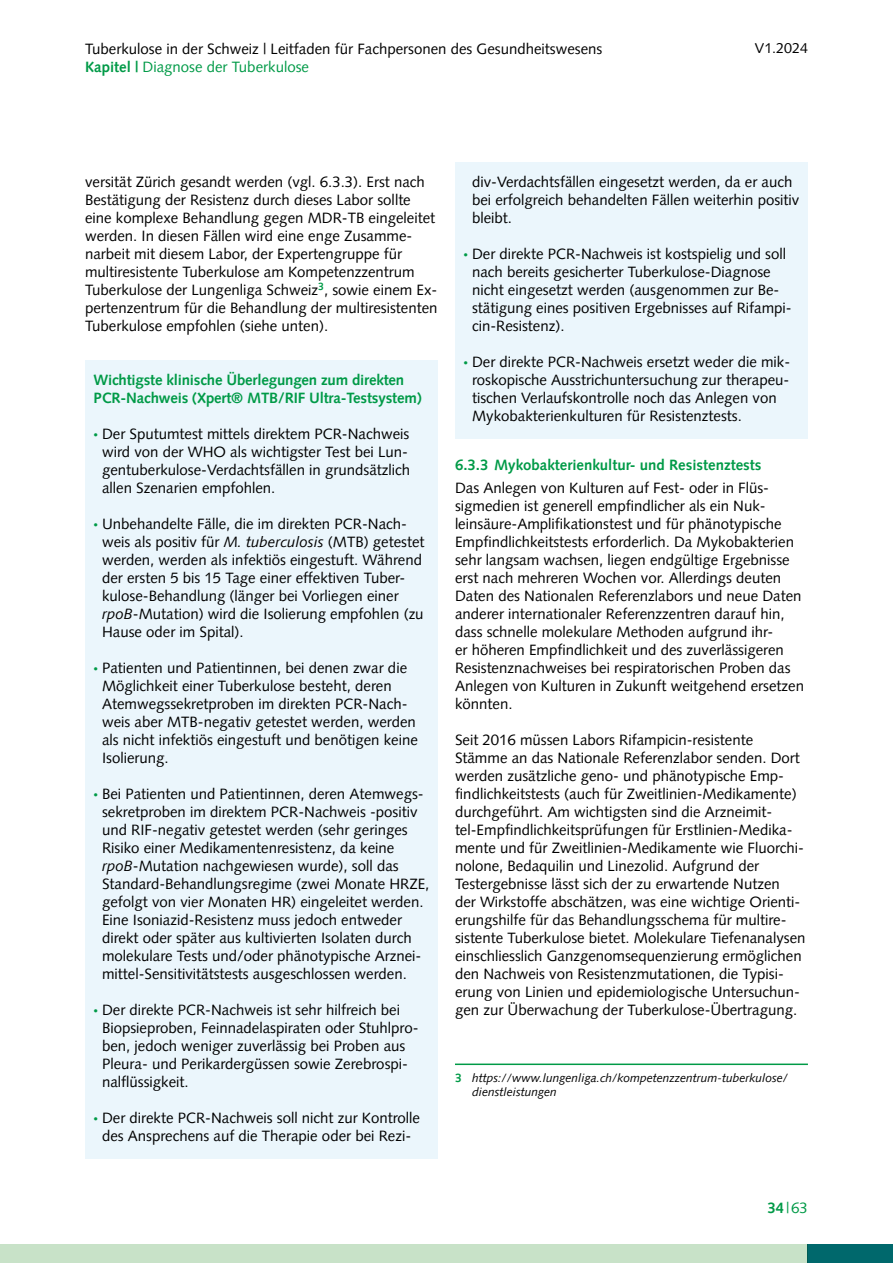
<style>
.page{position:relative;width:893px;height:1263px;background:#fff}
.page>*{position:absolute;margin:0;border:0;box-sizing:border-box;transform-origin:0 0}
.t1{font:15px/18px "Syntax LT Pro";color:#000}
.t2{font:700 15px/18px "Syntax LT Pro";letter-spacing:-.01em;color:#009a47}
.t3{font:15px "Syntax LT Pro";color:#009a47}
.t4{font:14.25px "Syntax LT Pro";color:#000}
.t5{font:italic 12px/14.4px "Syntax LT Pro";color:#000}
.s1{font-weight:700}
.s2{font-size:9.3px;color:#009a47}
.s3{font-style:italic}
.s4{font-weight:700;font-style:normal;color:#009a47}
</style>
<div class="page">
<div style="left:0;top:1245px;width:808px;height:18px;background:#c8e2c8"></div>
<div style="left:808px;top:1245px;width:85px;height:18px;background:#00686c"></div>
<div style="left:85px;top:361px;width:353px;height:60px;background:#ebf6fc"></div>
<div style="left:85px;top:415px;width:353px;height:96px;background:#ebf6fc"></div>
<div style="left:85px;top:505px;width:353px;height:150px;background:#ebf6fc"></div>
<div style="left:85px;top:649px;width:353px;height:132px;background:#ebf6fc"></div>
<div style="left:85px;top:775px;width:353px;height:222px;background:#ebf6fc"></div>
<div style="left:85px;top:991px;width:353px;height:114px;background:#ebf6fc"></div>
<div style="left:85px;top:1099px;width:353px;height:60px;background:#ebf6fc"></div>
<div style="left:455px;top:163px;width:353px;height:78px;background:#ebf6fc"></div>
<div style="left:455px;top:235px;width:353px;height:114px;background:#ebf6fc"></div>
<div style="left:455px;top:343px;width:353px;height:96px;background:#ebf6fc"></div>
<hr style="left:455px;top:1063px;width:353px;height:2px;background:#009a47">
<p class="t1" style="left:85px;top:40px;width:519px">Tuberkulose in der Schweiz | Leitfaden für Fachpersonen des Gesundheitswesens</p>
<p class="t4" style="left:755px;top:40px;width:55px">V1.2024</p>
<p class="t3" style="left:85px;top:58px;width:225px"><span class="s1">Kapitel |</span> Diagnose der Tuberkulose</p>
<p class="t1" style="left:85px;top:172px;width:354px">versität Zürich gesandt werden (vgl. 6.3.3). Erst nach Bestätigung der Resistenz durch dieses Labor sollte eine komplexe Behandlung gegen MDR-TB eingeleitet werden. In diesen Fällen wird eine enge Zusamme&shy;narbeit mit diesem Labor, der Expertengruppe für multiresistente Tuberkulose am Kompetenzzentrum Tuberkulose der Lungenliga Schweiz<sup>3</sup>, sowie einem Ex&shy;pertenzentrum für die Behandlung der multiresistenten Tuberkulose empfohlen (siehe unten).</p>
<p class="t2" style="left:94px;top:370px;width:330px">Wichtigste klinische Überlegungen zum direkten<br>PCR-Nachweis (Xpert® MTB/RIF Ultra-Testsystem)</p>
<p class="t1" style="left:102px;top:424px;width:310px;text-indent:-9px"><span class="s2">•</span> Der Sputumtest mittels direktem PCR-Nachweis wird von der WHO als wichtigster Test bei Lun&shy;gentuberkulose-Verdachtsfällen in grundsätzlich allen Szenarien empfohlen.</p>
<p class="t1" style="left:102px;top:514px;width:324px;text-indent:-9px"><span class="s2">•</span> Unbehandelte Fälle, die im direkten PCR-Nach&shy;weis als positiv für <span class="s3">M. tuberculosis</span> (MTB) getestet werden, werden als infektiös eingestuft. Während der ersten 5 bis 15 Tage einer effektiven Tuber&shy;kulose-Behandlung (länger bei Vorliegen einer <span class="s3">rpoB</span>-Mutation) wird die Isolierung empfohlen (zu Hause oder im Spital).</p>
<p class="t1" style="left:102px;top:658px;width:317px;text-indent:-9px"><span class="s2">•</span> Patienten und Patientinnen, bei denen zwar die Möglichkeit einer Tuberkulose besteht, deren Atemwegssekretproben im direkten PCR-Nach&shy;weis aber MTB-negativ getestet werden, werden als nicht infektiös eingestuft und benötigen keine Isolierung.</p>
<p class="t1" style="left:102px;top:784px;width:329px;text-indent:-9px"><span class="s2">•</span> Bei Patienten und Patientinnen, deren Atemwegs&shy;sekretproben im direktem PCR-Nachweis -positiv und RIF-negativ getestet werden (sehr geringes Risiko einer Medikamentenresistenz, da keine <span class="s3">rpoB</span>-Mutation nachgewiesen wurde), soll das Standard-Behandlungsregime (zwei Monate HRZE, gefolgt von vier Monaten HR) eingeleitet werden.<br>Eine Isoniazid-Resistenz muss jedoch entweder direkt oder später aus kultivierten Isolaten durch molekulare Tests und/oder phänotypische Arznei&shy;mittel-Sensitivitätstests ausgeschlossen werden.</p>
<p class="t1" style="left:102px;top:1000px;width:318px;text-indent:-9px"><span class="s2">•</span> Der direkte PCR-Nachweis ist sehr hilfreich bei Biopsieproben, Feinnadelaspiraten oder Stuhlpro&shy;ben, jedoch weniger zuverlässig bei Proben aus Pleura- und Perikardergüssen sowie Zerebrospi&shy;nalflüssigkeit.</p>
<p class="t1" style="left:94px;top:1108px;width:328px;text-align:center"><span class="s2">•</span> Der direkte PCR-Nachweis soll nicht zur Kontrolle des Ansprechens auf die Therapie oder bei Rezi-</p>
<p class="t1" style="left:472px;top:172px;width:329px">div-Verdachtsfällen eingesetzt werden, da er auch bei erfolgreich behandelten Fällen weiterhin positiv bleibt.</p>
<p class="t1" style="left:472px;top:244px;width:321px;text-indent:-9px"><span class="s2">•</span> Der direkte PCR-Nachweis ist kostspielig und soll nach bereits gesicherter Tuberkulose-Diagnose nicht eingesetzt werden (ausgenommen zur Be&shy;stätigung eines positiven Ergebnisses auf Rifampi&shy;cin-Resistenz).</p>
<p class="t1" style="left:472px;top:352px;width:320px;text-indent:-9px"><span class="s2">•</span> Der direkte PCR-Nachweis ersetzt weder die mik&shy;roskopische Ausstrichuntersuchung zur therapeu&shy;tischen Verlaufskontrolle noch das Anlegen von Mykobakterienkulturen für Resistenztests.</p>
<p class="t2" style="left:455px;top:456px;width:308px">6.3.3 Mykobakterienkultur- und Resistenztests</p>
<p class="t1" style="left:455px;top:478px;width:351px">Das Anlegen von Kulturen auf Fest- oder in Flüs&shy;sigmedien ist generell empfindlicher als ein Nuk&shy;leinsäure-Amplifikationstest und für phänotypische Empfindlichkeitstests erforderlich. Da Mykobakterien sehr langsam wachsen, liegen endgültige Ergebnisse erst nach mehreren Wochen vor. Allerdings deuten Daten des Nationalen Referenzlabors und neue Daten anderer internationaler Referenzzentren darauf hin, dass schnelle molekulare Methoden aufgrund ihr-<br>er höheren Empfindlichkeit und des zuverlässigeren Resistenznachweises bei respiratorischen Proben das Anlegen von Kulturen in Zukunft weitgehend ersetzen könnten.</p>
<p class="t1" style="left:455px;top:730px;width:352px">Seit 2016 müssen Labors Rifampicin-resistente Stämme an das Nationale Referenzlabor senden. Dort werden zusätzliche geno- und phänotypische Emp&shy;findlichkeitstests (auch für Zweitlinien-Medikamente) durchgeführt. Am wichtigsten sind die Arzneimit&shy;tel-Empfindlichkeitsprüfungen für Erstlinien-Medika&shy;mente und für Zweitlinien-Medikamente wie Fluorchi&shy;nolone, Bedaquilin und Linezolid. Aufgrund der Testergebnisse lässt sich der zu erwartende Nutzen<br>der Wirkstoffe abschätzen, was eine wichtige Orienti&shy;erungshilfe für das Behandlungsschema für multire&shy;sistente Tuberkulose bietet. Molekulare Tiefenanalysen einschliesslich Ganzgenomsequenzierung ermöglichen den Nachweis von Resistenzmutationen, die Typisi&shy;erung von Linien und epidemiologische Untersuchun&shy;gen zur Überwachung der Tuberkulose-Übertragung.</p>
<p class="t5" style="left:472px;top:1071px;width:318px;text-indent:-17px"><span class="s4">3</span> https://www.lungenliga.ch/kompetenzzentrum-tuberkulose/ dienstleistungen</p>
<p class="t3" style="left:767px;top:1199px;width:42px"><span class="s1">34</span>|63</p>
</div>
